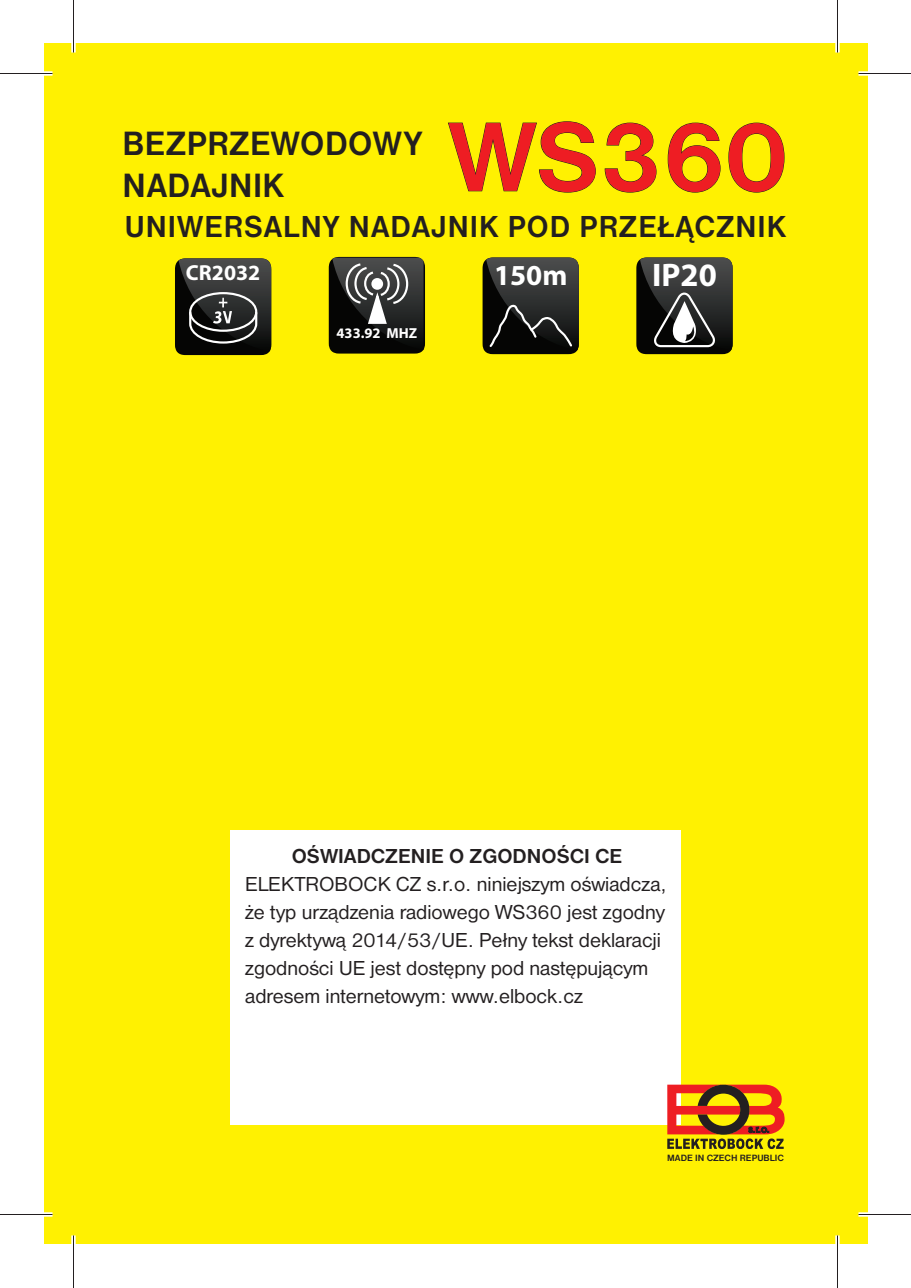
<style>
.page{position:relative;width:911px;height:1288px;background:#fff}
.page>*{position:absolute;margin:0;border:0;box-sizing:border-box;transform-origin:0 0}
.t1{font:700 101.5px "Nimbus Sans DOT";color:#ee1d23}
.t2{font:700 35px/42px "Nimbus Sans DOT";letter-spacing:.015em;color:#231f20;scale:.96 1}
.t3{font:700 32.55px "Myriad Pro";color:#fff}
.t4{font:700 31.5px "Nimbus Sans DOT";letter-spacing:.035em;color:#231f20;scale:.96 1}
.t5{font:700 29.05px "Myriad Pro";color:#fff}
.t6{font:700 21.7px "Myriad Pro";color:#fff}
.t7{font:21px/28px "Nimbus Sans DOT";color:#231f20}
.t8{font:700 21px "Nimbus Sans DOT";color:#231f20}
.t9{font:700 14.7px "Myriad Pro";color:#fff}
.t10{font:700 9.45px "Nimbus Sans DOT";color:#231f20}
.s1{color:#231f20}
</style>
<div class="page">
<div style="left:44px;top:44px;width:823px;height:1200px;background:#fff101"></div>
<div style="left:329px;top:257px;width:96px;height:97px;background:#050504;border-radius:11px"></div>
<svg style="left:332px;top:258px;width:92px;height:92px"></svg>
<div style="left:175px;top:258px;width:96px;height:97px;background:#050504;border-radius:11px"></div>
<svg style="left:179px;top:258px;width:92px;height:94px"></svg>
<div style="left:636px;top:257px;width:97px;height:97px;background:#050504;border-radius:11px"></div>
<svg style="left:640px;top:257px;width:93px;height:94px"></svg>
<div style="left:230px;top:830px;width:450px;height:295px;background:#fff"></div>
<div style="left:483px;top:257px;width:96px;height:97px;background:#050504;border-radius:11px"></div>
<svg style="left:486px;top:257px;width:93px;height:94px"></svg>
<svg style="left:667px;top:1085px;width:118px;height:64px"></svg>
<div style="left:0;top:71px;width:52px;height:5px;background:#fff"></div>
<div style="left:858px;top:71px;width:53px;height:5px;background:#fff"></div>
<div style="left:0;top:1212px;width:52px;height:5px;background:#fff"></div>
<div style="left:858px;top:1212px;width:53px;height:5px;background:#fff"></div>
<div style="left:71px;top:0;width:5px;height:52px;background:#fff"></div>
<div style="left:71px;top:1235px;width:5px;height:53px;background:#fff"></div>
<div style="left:835px;top:0;width:5px;height:52px;background:#fff"></div>
<div style="left:835px;top:1235px;width:5px;height:53px;background:#fff"></div>
<hr style="left:0;top:73px;width:52px;height:1px;background:#231f20">
<hr style="left:858px;top:73px;width:53px;height:1px;background:#231f20">
<hr style="left:0;top:1214px;width:52px;height:1px;background:#231f20">
<hr style="left:858px;top:1214px;width:53px;height:1px;background:#231f20">
<hr style="left:73px;top:0;width:1px;height:52px;background:#231f20">
<hr style="left:73px;top:1235px;width:1px;height:53px;background:#231f20">
<hr style="left:837px;top:0;width:1px;height:52px;background:#231f20">
<hr style="left:837px;top:1235px;width:1px;height:53px;background:#231f20">
<h2 class="t2" style="left:123px;top:125px;width:314px">BEZPRZEWODOWY<br>NADAJNIK</h2>
<h1 class="t1" style="left:449px;top:121px;width:341px"><span class="s1">W</span>S360</h1>
<h3 class="t4" style="left:125px;top:215px;width:690px">UNIWERSALNY NADAJNIK POD PRZEŁĄCZNIK</h3>
<p class="t6" style="left:186px;top:260px;width:76px">CR2032</p>
<h3 class="t3" style="left:652px;top:256px;width:66px">IP20</h3>
<h3 class="t5" style="left:494px;top:257px;width:75px">150m</h3>
<p class="t9" style="left:337px;top:325px;width:82px">433.92 MHZ</p>
<p class="t8" style="left:292px;top:849px;width:332px">OŚWIADCZENIE O ZGODNOŚCI CE</p>
<p class="t7" style="left:245px;top:872px;width:423px">ELEKTROBOCK CZ s.r.o. niniejszym oświadcza, że typ urządzenia radiowego WS360 jest zgodny z dyrektywą 2014/53/UE. Pełny tekst deklaracji zgodności UE jest dostępny pod następującym adresem internetowym: www.elbock.cz</p>
<p class="t10" style="left:667px;top:1154px;width:118px">MADE IN CZECH REPUBLIC</p>
</div>
